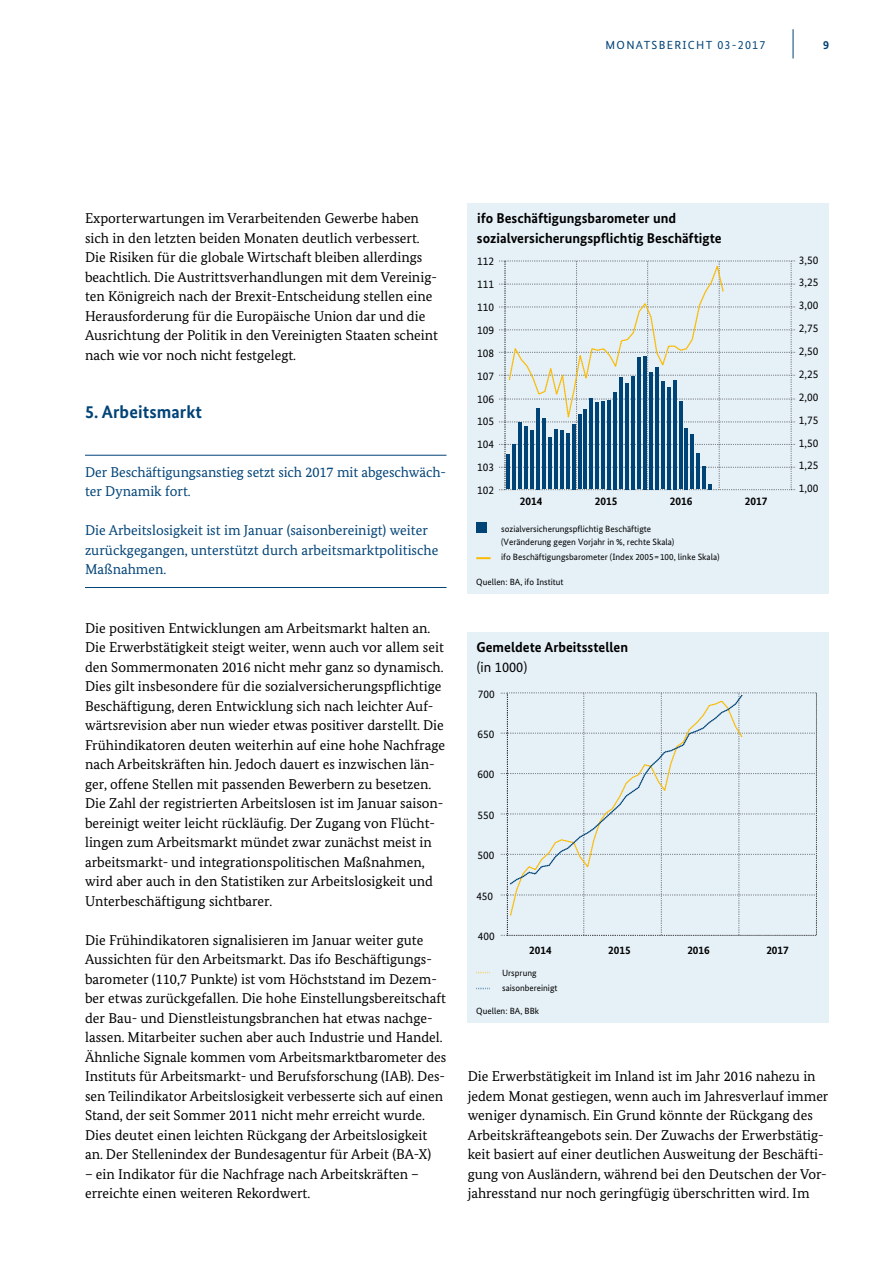
<style>
.page{position:relative;width:893px;height:1263px;background:#fff}
.page>*{position:absolute;margin:0;border:0;box-sizing:border-box;transform-origin:0 0}
.t1{font:700 18px "Bundes Sans";letter-spacing:.005em;color:#004377}
.t2{font:14.25px/19.5px "Bundes Serif";color:#000}
.t3{font:14.25px/19.5px "Bundes Serif";color:#004377}
.t4{font:700 14.25px/19.5px "Bundes Sans";color:#000}
.t5{font:700 12px "Bundes Sans";color:#004275}
.t6{font:11.7px "Bundes Sans";letter-spacing:.11em;color:#004377}
.t7{font:11.4px "Bundes Sans";color:#000}
.t8{font:700 11.4px "Bundes Sans";color:#000}
.t9{font:11.25px "Bundes Sans";color:#000}
.t10{font:700 11.25px "Bundes Sans";color:#000}
.t11{font:9px/12.9px "Bundes Sans";color:#000}
.s1{font-size:12px}
.s2{font-weight:400}
</style>
<div class="page">
<hr style="left:793px;top:29px;width:1px;height:30px;background:#004377">
<hr style="left:85px;top:455px;width:361px;height:1px;background:#004377">
<hr style="left:85px;top:587px;width:361px;height:1px;background:#004377">
<div style="left:468px;top:204px;width:361px;height:390px;background:#e5f0f7"></div>
<svg style="left:476px;top:557px;width:15px;height:2px"></svg>
<div style="left:476px;top:522px;width:11px;height:11px;background:#004377"></div>
<svg style="left:499px;top:260px;width:297px;height:230px"></svg>
<div style="left:468px;top:633px;width:361px;height:390px;background:#e5f0f7"></div>
<svg style="left:501px;top:693px;width:316px;height:243px"></svg>
<svg style="left:509px;top:886px;width:235px;height:31px"></svg>
<svg style="left:509px;top:693px;width:235px;height:193px"></svg>
<p class="t6" style="left:606px;top:38px;width:161px">MONATSBERICHT <span class="s1">03-2017</span></p>
<p class="t5" style="left:823px;top:37px;width:7px">9</p>
<p class="t2" style="left:85px;top:209px;width:355px">Exporterwartungen im Verarbeitenden Gewerbe haben sich in den letzten beiden Monaten deutlich verbessert.<br>Die Risiken für die globale Wirtschaft bleiben allerdings beachtlich. Die Austrittsverhandlungen mit dem Vereinig&shy;ten Königreich nach der Brexit-Entscheidung stellen eine Herausforderung für die Europäische Union dar und die Ausrichtung der Politik in den Vereinigten Staaten scheint nach wie vor noch nicht festgelegt.</p>
<h3 class="t1" style="left:85px;top:401px;width:119px">5. Arbeitsmarkt</h3>
<p class="t3" style="left:85px;top:462px;width:363px">Der Beschäftigungsanstieg setzt sich 2017 mit abgeschwäch&shy;ter Dynamik fort.</p>
<p class="t3" style="left:85px;top:521px;width:355px">Die Arbeitslosigkeit ist im Januar (saisonbereinigt) weiter zurückgegangen, unterstützt durch arbeitsmarktpolitische<br>Maßnahmen.</p>
<p class="t2" style="left:85px;top:618px;width:361px">Die positiven Entwicklungen am Arbeitsmarkt halten an.<br>Die Erwerbstätigkeit steigt weiter, wenn auch vor allem seit den Sommermonaten 2016 nicht mehr ganz so dynamisch.<br>Dies gilt insbesondere für die sozialversicherungspflichtige Beschäftigung, deren Entwicklung sich nach leichter Auf&shy;wärtsrevision aber nun wieder etwas positiver darstellt. Die Frühindikatoren deuten weiterhin auf eine hohe Nachfrage nach Arbeitskräften hin. Jedoch dauert es inzwischen län&shy;ger, offene Stellen mit passenden Bewerbern zu besetzen.<br>Die Zahl der registrierten Arbeitslosen ist im Januar saison&shy;bereinigt weiter leicht rückläufig. Der Zugang von Flücht&shy;lingen zum Arbeitsmarkt mündet zwar zunächst meist in arbeitsmarkt- und integrationspolitischen Maßnahmen, wird aber auch in den Statistiken zur Arbeitslosigkeit und Unterbeschäftigung sichtbarer.</p>
<p class="t2" style="left:85px;top:930px;width:363px">Die Frühindikatoren signalisieren im Januar weiter gute Aussichten für den Arbeitsmarkt. Das ifo Beschäftigungs&shy;barometer (110,7 Punkte) ist vom Höchststand im Dezem&shy;ber etwas zurückgefallen. Die hohe Einstellungsbereitschaft der Bau- und Dienstleistungsbranchen hat etwas nachge&shy;lassen. Mitarbeiter suchen aber auch Industrie und Handel.<br>Ähnliche Signale kommen vom Arbeitsmarktbarometer des Instituts für Arbeitsmarkt- und Berufsforschung (IAB). Des&shy;sen Teilindikator Arbeitslosigkeit verbesserte sich auf einen Stand, der seit Sommer 2011 nicht mehr erreicht wurde.<br>Dies deutet einen leichten Rückgang der Arbeitslosigkeit an. Der Stellenindex der Bundesagentur für Arbeit (BA-X)</p>
<p class="t2" style="left:85px;top:1164px;width:335px">– ein Indikator für die Nachfrage nach Arbeitskräften – erreichte einen weiteren Rekordwert.</p>
<p class="t4" style="left:477px;top:209px;width:246px">ifo Beschäftigungsbarometer und sozialversicherungspflichtig Beschäftigte</p>
<p class="t7" style="left:477px;top:254px;width:19px">112</p>
<p class="t7" style="left:799px;top:253px;width:21px">3,50</p>
<p class="t7" style="left:477px;top:277px;width:19px">111</p>
<p class="t7" style="left:799px;top:276px;width:21px">3,25</p>
<p class="t7" style="left:477px;top:300px;width:19px">110</p>
<p class="t7" style="left:799px;top:298px;width:21px">3,00</p>
<p class="t7" style="left:477px;top:323px;width:19px">109</p>
<p class="t7" style="left:799px;top:321px;width:21px">2,75</p>
<p class="t7" style="left:477px;top:346px;width:19px">108</p>
<p class="t7" style="left:799px;top:344px;width:21px">2,50</p>
<p class="t7" style="left:477px;top:369px;width:19px">107</p>
<p class="t7" style="left:799px;top:367px;width:21px">2,25</p>
<p class="t7" style="left:477px;top:392px;width:19px">106</p>
<p class="t7" style="left:799px;top:390px;width:21px">2,00</p>
<p class="t7" style="left:477px;top:414px;width:19px">105</p>
<p class="t7" style="left:799px;top:413px;width:21px">1,75</p>
<p class="t7" style="left:477px;top:437px;width:19px">104</p>
<p class="t7" style="left:799px;top:436px;width:21px">1,50</p>
<p class="t7" style="left:477px;top:460px;width:19px">103</p>
<p class="t7" style="left:799px;top:458px;width:21px">1,25</p>
<p class="t7" style="left:477px;top:483px;width:19px">102</p>
<p class="t7" style="left:799px;top:481px;width:21px">1,00</p>
<p class="t8" style="left:520px;top:495px;width:24px">2014</p>
<p class="t8" style="left:595px;top:495px;width:24px">2015</p>
<p class="t8" style="left:670px;top:495px;width:24px">2016</p>
<p class="t8" style="left:745px;top:495px;width:24px">2017</p>
<p class="t11" style="left:501px;top:522px;width:175px">sozialversicherungspflichtig Beschäftigte (Veränderung gegen Vorjahr in %, rechte Skala)</p>
<p class="t11" style="left:501px;top:551px;width:220px">ifo Beschäftigungsbarometer (Index 2005=100, linke Skala)</p>
<p class="t11" style="left:476px;top:575px;width:89px">Quellen: BA, ifo Institut</p>
<p class="t4" style="left:477px;top:638px;width:153px">Gemeldete Arbeitsstellen <span class="s2">(in 1000)</span></p>
<p class="t9" style="left:478px;top:687px;width:18px">700</p>
<p class="t9" style="left:478px;top:727px;width:18px">650</p>
<p class="t9" style="left:478px;top:768px;width:18px">600</p>
<p class="t9" style="left:478px;top:808px;width:18px">550</p>
<p class="t9" style="left:478px;top:848px;width:18px">500</p>
<p class="t9" style="left:476px;top:889px;width:18px">450</p>
<p class="t9" style="left:478px;top:929px;width:18px">400</p>
<p class="t10" style="left:529px;top:944px;width:24px">2014</p>
<p class="t10" style="left:608px;top:944px;width:24px">2015</p>
<p class="t10" style="left:687px;top:944px;width:24px">2016</p>
<p class="t10" style="left:766px;top:944px;width:24px">2017</p>
<p class="t11" style="left:502px;top:966px;width:57px;line-height:14.9px">Ursprung saisonbereinigt</p>
<p class="t11" style="left:476px;top:1004px;width:64px">Quellen: BA, BBk</p>
<p class="t2" style="left:468px;top:1066px;width:362px">Die Erwerbstätigkeit im Inland ist im Jahr 2016 nahezu in jedem Monat gestiegen, wenn auch im Jahresverlauf immer weniger dynamisch. Ein Grund könnte der Rückgang des Arbeitskräfteangebots sein. Der Zuwachs der Erwerbstätig&shy;keit basiert auf einer deutlichen Ausweitung der Beschäfti&shy;gung von Ausländern, während bei den Deutschen der Vor&shy;jahresstand nur noch geringfügig überschritten wird. Im</p>
</div>
